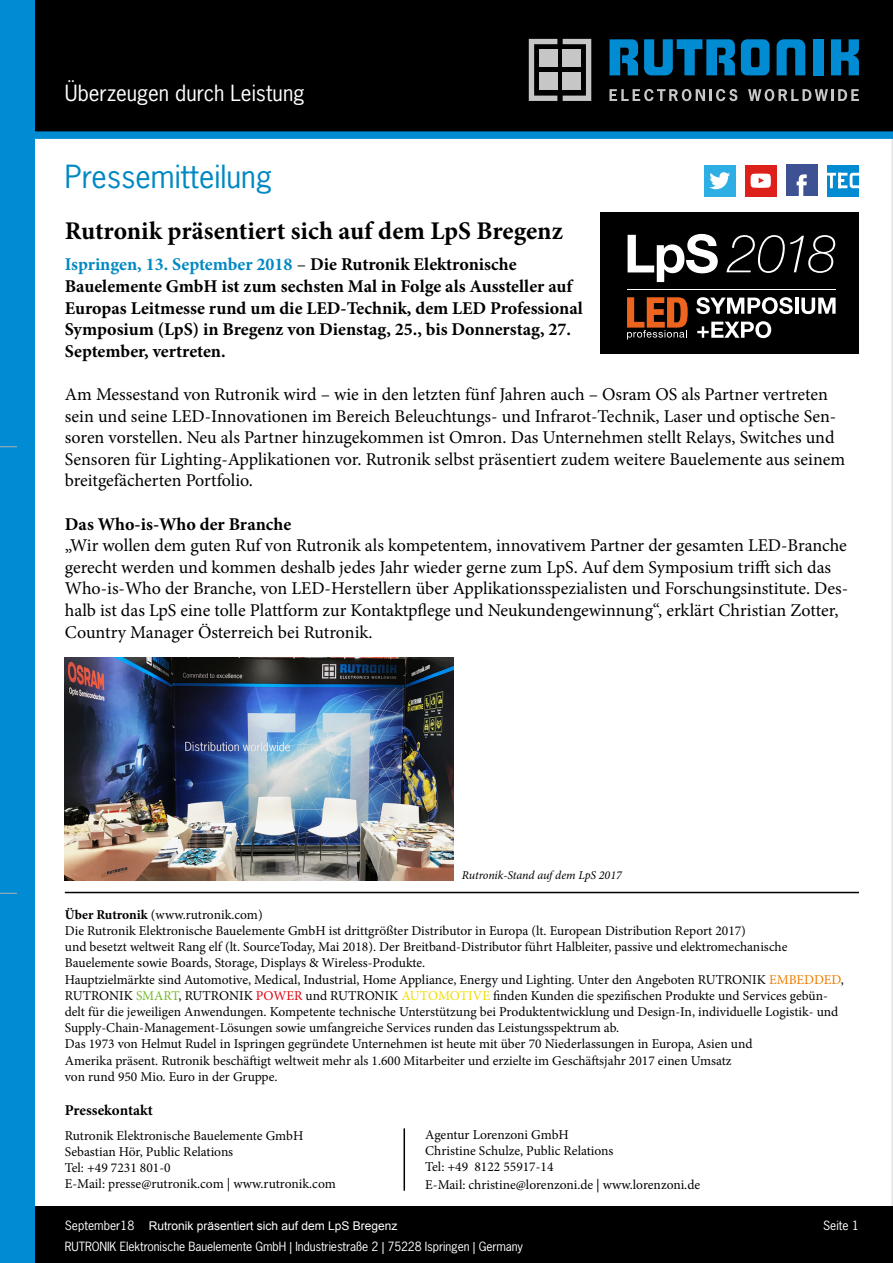
<style>
.page{position:relative;width:893px;height:1263px;background:#fff}
.page>*{position:absolute;margin:0;border:0;box-sizing:border-box;transform-origin:0 0}
.t1{font:30px "News Gothic Std";color:#0088c2}
.t2{font:700 25.5px "Minion Pro";letter-spacing:-.005em;color:#000}
.t3{font:21px "News Gothic Std";color:#fff}
.t4{font:18px/21.6px "Minion Pro";color:#000}
.t5{font:700 18px/21.6px "Minion Pro";color:#000}
.t6{font:700 15px "Minion Pro";color:#000}
.t7{font:13.5px/16.2px "Minion Pro";color:#000}
.t8{font:12px "News Gothic Std";letter-spacing:-.01em;color:#fff}
.t9{font:12px "Arial";color:#fff}
.t10{font:italic 12px "Minion Pro";letter-spacing:-.01em;color:#000}
.s1{color:#0088c2}
.s2{font-weight:400}
.s3{font-weight:700}
.s4{color:#ef7d00}
.s5{color:#76b82a}
.s6{color:#e30613}
.s7{color:#f2dc00}
.s8{font-weight:500}
</style>
<div class="page">
<div style="left:0;top:0;width:893px;height:135px;background:#000"></div>
<div style="left:0;top:1206px;width:893px;height:57px;background:#000"></div>
<svg style="left:741px;top:39px;width:29px;height:36px"></svg>
<div style="left:813px;top:39px;width:10px;height:36px;background:#008bd2"></div>
<svg style="left:831px;top:39px;width:28px;height:36px"></svg>
<svg style="left:609px;top:39px;width:29px;height:36px"></svg>
<svg style="left:644px;top:39px;width:91px;height:36px"></svg>
<svg style="left:777px;top:39px;width:28px;height:36px"></svg>
<svg style="left:609px;top:89px;width:128px;height:12px"></svg>
<svg style="left:748px;top:89px;width:111px;height:12px"></svg>
<svg style="left:529px;top:39px;width:28px;height:62px"></svg>
<svg style="left:563px;top:39px;width:28px;height:62px"></svg>
<div style="left:539px;top:50px;width:18px;height:17px;background:#c6c6c6"></div>
<div style="left:563px;top:50px;width:18px;height:17px;background:#c6c6c6"></div>
<div style="left:563px;top:73px;width:18px;height:17px;background:#c6c6c6"></div>
<div style="left:539px;top:73px;width:18px;height:17px;background:#c6c6c6"></div>
<div style="left:0;top:0;width:34px;height:1263px;background:#008bd2"></div>
<div style="left:34px;top:131px;width:859px;height:8px;background:#008bd2"></div>
<svg style="left:0;top:446px;width:17px;height:1px"></svg>
<svg style="left:0;top:893px;width:17px;height:1px"></svg>
<div style="left:704px;top:165px;width:31px;height:31px;background:#2dafe6"></div>
<svg style="left:709px;top:172px;width:21px;height:17px"></svg>
<div style="left:745px;top:165px;width:31px;height:31px;background:#dd211a"></div>
<svg style="left:751px;top:174px;width:20px;height:14px"></svg>
<div style="left:786px;top:165px;width:31px;height:31px;background:#3e5293"></div>
<svg style="left:797px;top:174px;width:10px;height:22px"></svg>
<div style="left:827px;top:165px;width:32px;height:31px;background:#008bd2"></div>
<svg style="left:827px;top:172px;width:32px;height:17px"></svg>
<hr style="left:65px;top:892px;width:794px;height:1px;background:#000">
<hr style="left:404px;top:1128px;width:1px;height:63px;background:#000">
<div style="left:600px;top:213px;width:259px;height:141px;background:#000"></div>
<svg style="left:696px;top:297px;width:97px;height:17px"></svg>
<hr style="left:795px;top:298px;width:3px;height:16px;background:#fff">
<svg style="left:801px;top:298px;width:35px;height:16px"></svg>
<svg style="left:697px;top:321px;width:74px;height:17px"></svg>
<hr style="left:627px;top:289px;width:208px;height:1px;background:#fff">
<svg style="left:627px;top:297px;width:61px;height:43px"></svg>
<svg style="left:628px;top:234px;width:90px;height:48px"></svg>
<svg style="left:726px;top:235px;width:109px;height:38px"></svg>
<img style="left:65px;top:658px;width:388px;height:222px">
<h3 class="t3" style="left:65px;top:80px;width:241px">Überzeugen durch Leistung</h3>
<h1 class="t1" style="left:65px;top:158px;width:209px">Pressemitteilung</h1>
<h2 class="t2" style="left:65px;top:213px;width:500px">Rutronik präsentiert sich auf dem LpS Bregenz</h2>
<p class="t5" style="left:65px;top:254px;width:519px"><span class="s1">Ispringen, 13. September 2018</span> <span class="s2">–</span> Die Rutronik Elektronische Bauelemente GmbH ist zum sechsten Mal in Folge als Aussteller auf Europas Leitmesse rund um die LED-Technik, dem LED Professional Symposium (LpS) in Bregenz von Dienstag, 25., bis Donnerstag, 27.<br>September, vertreten.</p>
<p class="t4" style="left:65px;top:383px;width:782px">Am Messestand von Rutronik wird – wie in den letzten fünf Jahren auch – Osram OS als Partner vertreten sein und seine LED-Innovationen im Bereich Beleuchtungs- und Infrarot-Technik, Laser und optische Sen&shy;soren vorstellen. Neu als Partner hinzugekommen ist Omron. Das Unternehmen stellt Relays, Switches und Sensoren für Lighting-Applikationen vor. Rutronik selbst präsentiert zudem weitere Bauelemente aus seinem breitgefächerten Portfolio.</p>
<h3 class="t5" style="left:65px;top:513px;width:228px">Das Who-is-Who der Branche</h3>
<p class="t4" style="left:65px;top:535px;width:785px">„Wir wollen dem guten Ruf von Rutronik als kompetentem, innovativem Partner der gesamten LED-Branche gerecht werden und kommen deshalb jedes Jahr wieder gerne zum LpS. Auf dem Symposium trifft sich das Who-is-Who der Branche, von LED-Herstellern über Applikationsspezialisten und Forschungsinstitute. Des&shy;halb ist das LpS eine tolle Plattform zur Kontaktpflege und Neukundengewinnung“, erklärt Christian Zotter, Country Manager Österreich bei Rutronik.</p>
<p class="t10" style="left:462px;top:867px;width:161px">Rutronik-Stand auf dem LpS 2017</p>
<p class="t7" style="left:65px;top:906px;width:781px"><span class="s3">Über Rutronik</span> (www.rutronik.com)<br>Die Rutronik Elektronische Bauelemente GmbH ist drittgrößter Distributor in Europa (lt. European Distribution Report 2017)<br>und besetzt weltweit Rang elf (lt. SourceToday, Mai 2018). Der Breitband-Distributor führt Halbleiter, passive und elektromechanische Bauelemente sowie Boards, Storage, Displays &amp; Wireless-Produkte.<br>Hauptzielmärkte sind Automotive, Medical, Industrial, Home Appliance, Energy und Lighting. Unter den Angeboten RUTRONIK <span class="s4">EMBEDDED</span>, RUTRONIK <span class="s5">SMART</span>, RUTRONIK <span class="s6">POWER</span> und RUTRONIK <span class="s7">AUTOMOTIVE</span> finden Kunden die spezifischen Produkte und Services gebün&shy;delt für die jeweiligen Anwendungen. Kompetente technische Unterstützung bei Produktentwicklung und Design-In, individuelle Logistik- und Supply-Chain-Management-Lösungen sowie umfangreiche Services runden das Leistungsspektrum ab.<br>Das 1973 von Helmut Rudel in Ispringen gegründete Unternehmen ist heute mit über 70 Niederlassungen in Europa, Asien und<br>Amerika präsent. Rutronik beschäftigt weltweit mehr als 1.600 Mitarbeiter und erzielte im Geschäftsjahr 2017 einen Umsatz<br>von rund 950 Mio. Euro in der Gruppe.</p>
<p class="t6" style="left:65px;top:1100px;width:90px">Pressekontakt</p>
<p class="t7" style="left:65px;top:1127px;width:272px">Rutronik Elektronische Bauelemente GmbH Sebastian Hör, Public Relations<br>Tel: +49 7231 801-0<br>E-Mail: presse@rutronik.com | www.rutronik.com</p>
<p class="t7" style="left:425px;top:1126px;width:190px">Agentur Lorenzoni GmbH<br>Christine Schulze, Public Relations<br>Tel: +49 8122 55917-14</p>
<p class="t7" style="left:425px;top:1176px;width:277px">E-Mail: christine@lorenzoni.de <span class="s8">|</span> www.lorenzoni.de</p>
<p class="t8" style="left:65px;top:1217px;width:71px">September18</p>
<p class="t8" style="left:823px;top:1217px;width:37px">Seite 1</p>
<p class="t8" style="left:65px;top:1239px;width:460px">RUTRONIK Elektronische Bauelemente GmbH | Industriestraße 2 | 75228 Ispringen | Germany</p>
<p class="t9" style="left:149px;top:1218px;width:250px">Rutronik präsentiert sich auf dem LpS Bregenz</p>
</div>
